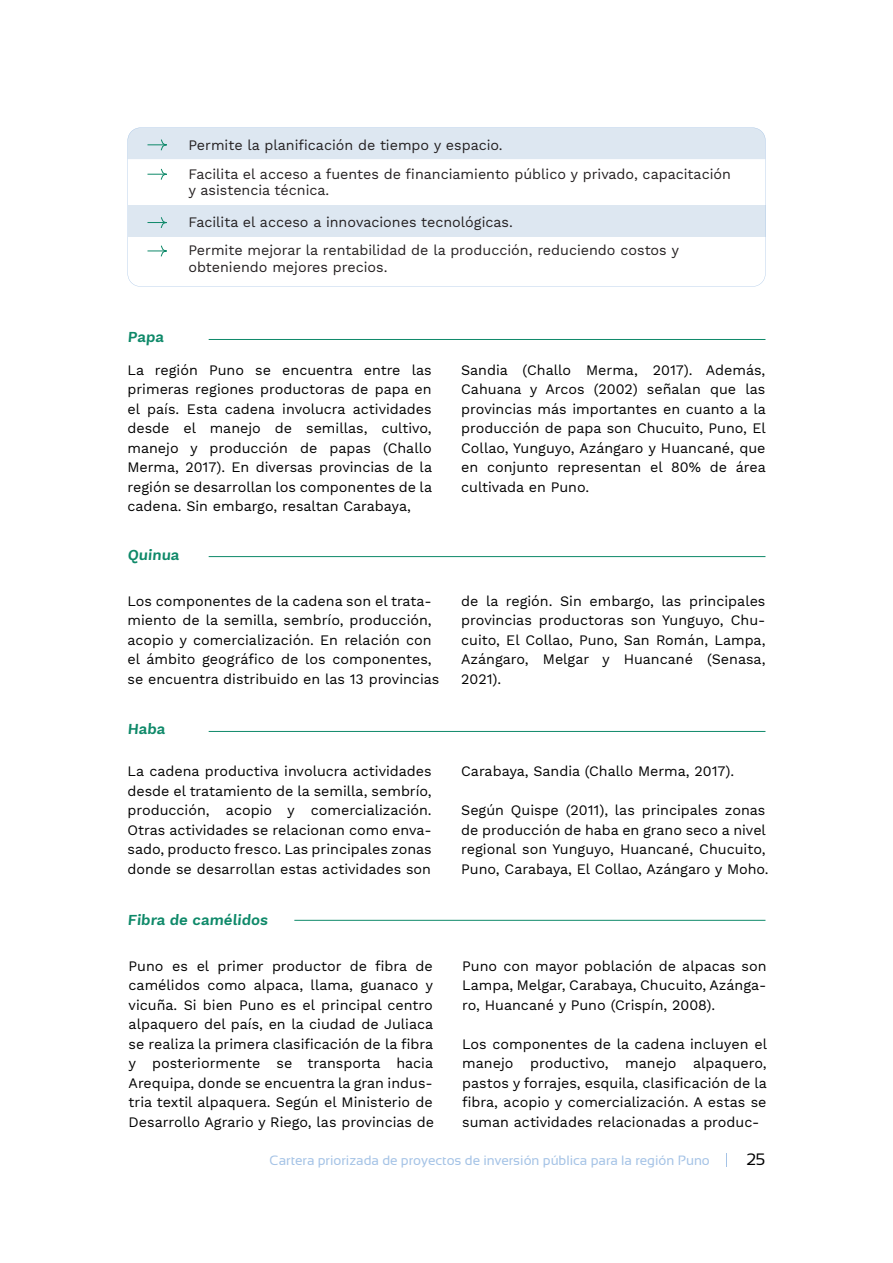
<style>
.page{position:relative;width:893px;height:1263px;background:#fff}
.page>*{position:absolute;margin:0;border:0;box-sizing:border-box;transform-origin:0 0}
.t1{font:16.5px "Sansation";color:#000001}
.t2{font:600 15px "Work Sans";color:#0e8969}
.t3{font:14.25px/19.5px "Work Sans";color:#000001;text-align:justify}
.t4{font:14.25px/28.5px "Work Sans";color:#231f20}
.t5{font:13.5px "Sansation";color:#a5c3e6}
</style>
<div class="page">
<svg style="left:128px;top:205px;width:637px;height:82px"></svg>
<hr style="left:209px;top:339px;width:556px;height:1px;background:#0e8969">
<hr style="left:209px;top:556px;width:556px;height:1px;background:#0e8969">
<hr style="left:209px;top:731px;width:556px;height:1px;background:#0e8969">
<hr style="left:294px;top:920px;width:471px;height:1px;background:#0e8969">
<div style="left:128px;top:128px;width:637px;height:31px;background:#dde7f1"></div>
<svg style="left:147px;top:168px;width:20px;height:12px"></svg>
<svg style="left:147px;top:216px;width:20px;height:13px"></svg>
<svg style="left:147px;top:245px;width:20px;height:12px"></svg>
<svg style="left:726px;top:1153px;width:1px;height:14px"></svg>
<p class="t2" style="left:127px;top:329px;width:39px">Papa</p>
<p class="t4" style="left:188px;top:132px;width:544px">Permite la planificación de tiempo y espacio.<br>Facilita el acceso a fuentes de financiamiento público y privado, capacitación</p>
<p class="t4" style="left:188px;top:177px;width:143px">y asistencia técnica.</p>
<p class="t4" style="left:188px;top:208px;width:492px">Facilita el acceso a innovaciones tecnológicas.<br>Permite mejorar la rentabilidad de la producción, reduciendo costos y</p>
<p class="t4" style="left:188px;top:253px;width:201px">obteniendo mejores precios.</p>
<p class="t3" style="left:128px;top:361px;width:306px">La región Puno se encuentra entre las primeras regiones productoras de papa en el país. Esta cadena involucra actividades desde el manejo de semillas, cultivo, manejo y producción de papas (Challo Merma, 2017). En diversas provincias de la región se desarrollan los componentes de la cadena. Sin embargo, resaltan Carabaya,</p>
<p class="t2" style="left:127px;top:546px;width:55px">Quinua</p>
<p class="t3" style="left:128px;top:592px;width:313px;text-align:left">Los componentes de la cadena son el trata&shy;miento de la semilla, sembrío, producción, acopio y comercialización. En relación con el ámbito geográfico de los componentes, se encuentra distribuido en las 13 provincias</p>
<p class="t2" style="left:127px;top:721px;width:41px">Haba</p>
<p class="t3" style="left:128px;top:762px;width:306px">La cadena productiva involucra actividades desde el tratamiento de la semilla, sembrío, producción, acopio y comercialización.<br>Otras actividades se relacionan como enva&shy;sado, producto fresco. Las principales zonas donde se desarrollan estas actividades son</p>
<p class="t2" style="left:127px;top:911px;width:143px">Fibra de camélidos</p>
<p class="t3" style="left:461px;top:361px;width:306px">Sandia (Challo Merma, 2017). Además, Cahuana y Arcos (2002) señalan que las provincias más importantes en cuanto a la producción de papa son Chucuito, Puno, El Collao, Yunguyo, Azángaro y Huancané, que en conjunto representan el 80% de área cultivada en Puno.</p>
<p class="t3" style="left:461px;top:592px;width:306px">de la región. Sin embargo, las principales provincias productoras son Yunguyo, Chu&shy;cuito, El Collao, Puno, San Román, Lampa, Azángaro, Melgar y Huancané (Senasa, 2021).</p>
<p class="t3" style="left:461px;top:762px;width:275px">Carabaya, Sandia (Challo Merma, 2017).</p>
<p class="t3" style="left:461px;top:801px;width:309px;text-align:left">Según Quispe (2011), las principales zonas de producción de haba en grano seco a nivel regional son Yunguyo, Huancané, Chucuito, Puno, Carabaya, El Collao, Azángaro y Moho.</p>
<p class="t3" style="left:129px;top:957px;width:307px">Puno es el primer productor de fibra de camélidos como alpaca, llama, guanaco y vicuña. Si bien Puno es el principal centro alpaquero del país, en la ciudad de Juliaca se realiza la primera clasificación de la fibra y posteriormente se transporta hacia Arequipa, donde se encuentra la gran indus&shy;tria textil alpaquera. Según el Ministerio de Desarrollo Agrario y Riego, las provincias de</p>
<p class="t3" style="left:462px;top:957px;width:306px">Puno con mayor población de alpacas son Lampa, Melgar, Carabaya, Chucuito, Azánga&shy;ro, Huancané y Puno (Crispín, 2008).</p>
<p class="t3" style="left:462px;top:1035px;width:306px">Los componentes de la cadena incluyen el manejo productivo, manejo alpaquero, pastos y forrajes, esquila, clasificación de la fibra, acopio y comercialización. A estas se suman actividades relacionadas a produc-</p>
<p class="t5" style="left:270px;top:1152px;width:442px">Cartera priorizada de proyectos de inversión pública para la región Puno</p>
<p class="t1" style="left:747px;top:1150px;width:20px">25</p>
</div>
